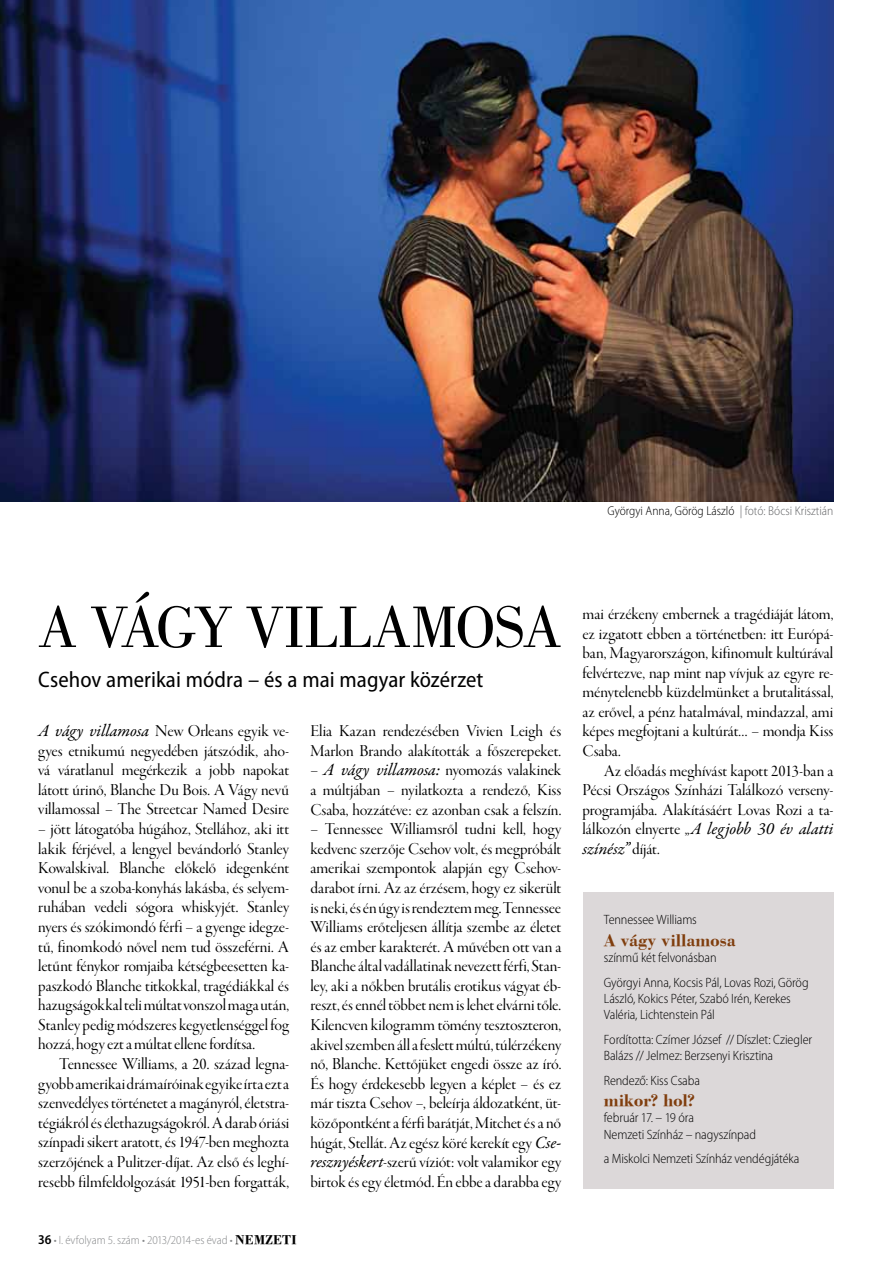
<style>
.page{position:relative;width:893px;height:1263px;background:#fff}
.page>*{position:absolute;margin:0;border:0;box-sizing:border-box;transform-origin:0 0}
.t1{font:61.5px "Bodoni Bk PFL";letter-spacing:-.01em;color:#000}
.t2{font:semi-condensed 22.5px "Myriad Pro";color:#000}
.t3{font:700 18px "Bodoni PFL";letter-spacing:.015em;color:#803e0e}
.t4{font:17.25px/19.6px "Garamond Premr Pro Disp";letter-spacing:-.01em;color:#000;text-align:justify}
.t5{font:italic 17.25px/19.6px "Garamond Premr Pro";letter-spacing:-.01em;color:#000}
.t6{font:300 semi-condensed 13.5px/16.2px "Myriad Pro";letter-spacing:-.01em;color:#000}
.t7{font:300 semi-condensed 12.75px "Myriad Pro";color:#000}
.t8{font:300 semi-condensed 12px "Myriad Pro";letter-spacing:-.005em;color:#86888a}
.s1{color:#636466}
.s2{font-family:"Garamond Premr Pro";font-style:italic}
.s3{font-weight:600;font-size:13.5px;color:#000}
.s4{font-family:"Bodoni PFL";font-weight:700;font-stretch:normal;font-size:13.5px;color:#000}
.s5{font-family:"Garamond Premr Pro Disp";font-style:normal}
</style>
<div class="page">
<div style="left:583px;top:893px;width:250px;height:296px;background:#dcd8d9"></div>
<img style="left:0;top:0;width:833px;height:501px">
<p class="t7" style="left:608px;top:504px;width:227px">Györgyi Anna, Görög László <span class="s1">| fotó: Bócsi Krisztián</span></p>
<h1 class="t1" style="left:38px;top:589px;width:524px">A VÁGY VILLAMOSA</h1>
<h2 class="t2" style="left:38px;top:667px;width:447px">Csehov amerikai módra – és a mai magyar közérzet</h2>
<p class="t4" style="left:38px;top:722px;width:252px"><span class="s2">A vágy villamosa</span> New Orleans egyik ve&shy;gyes etnikumú negyedében játszódik, aho&shy;vá váratlanul megérkezik a jobb napokat látott úrinő, Blanche Du Bois. A Vágy nevű villamossal – The Streetcar Named Desire</p>
<p class="t4" style="left:38px;top:819px;width:253px">– jött látogatóba húgához, Stellához, aki itt lakik férjével, a lengyel bevándorló Stanley Kowalskival. Blanche előkelő idegenként vonul be a szoba-konyhás lakásba, és selyem&shy;ruhában vedeli sógora whiskyjét. Stanley nyers és szókimondó férfi – a gyenge idegze&shy;tű, finomkodó nővel nem tud összeférni. A letűnt fénykor romjaiba kétségbeesetten ka&shy;paszkodó Blanche titkokkal, tragédiákkal és hazugságokkal teli múltat vonszol maga után, Stanley pedig módszeres kegyetlenséggel fog hozzá, hogy ezt a múltat ellene fordítsa.</p>
<p class="t4" style="left:38px;top:1054px;width:252px;text-indent:21px">Tennessee Williams, a 20. század legna&shy;gyobb amerikai drámaíróinak egyike írta ezt a szenvedélyes történetet a magányról, életstra&shy;tégiákról és élethazugságokról. A darab óriási színpadi sikert aratott, és 1947-ben meghozta szerzőjének a Pulitzer-díjat. Az első és leghí&shy;resebb filmfeldolgozását 1951-ben forgatták,</p>
<p class="t4" style="left:310px;top:722px;width:252px">Elia Kazan rendezésében Vivien Leigh és<br>Marlon Brando alakították a főszerepeket.</p>
<p class="t4" style="left:310px;top:761px;width:253px">– <span class="s2">A vágy villamosa:</span> nyomozás valakinek a múltjában – nyilatkozta a rendező, Kiss Csaba, hozzátéve: ez azonban csak a felszín.</p>
<p class="t4" style="left:310px;top:820px;width:253px">– Tennessee Williamsről tudni kell, hogy kedvenc szerzője Csehov volt, és megpróbált amerikai szempontok alapján egy Csehov&shy;darabot írni. Az az érzésem, hogy ez sikerült is neki, és én úgy is rendeztem meg. Tennessee Williams erőteljesen állítja szembe az életet és az ember karakterét. A művében ott van a Blanche által vadállatinak nevezett férfi, Stan&shy;ley, aki a nőkben brutális erotikus vágyat éb&shy;reszt, és ennél többet nem is lehet elvárni tőle.<br>Kilencven kilogramm tömény tesztoszteron, akivel szemben áll a feslett múltú, túlérzékeny nő, Blanche. Kettőjüket engedi össze az író.<br>És hogy érdekesebb legyen a képlet – és ez már tiszta Csehov –, beleírja áldozatként, üt&shy;közőpontként a férfi barátját, Mitchet és a nő húgát, Stellát. Az egész köré kerekít egy <span class="s2">Cse&shy;resznyéskert</span>-szerű víziót: volt valamikor egy birtok és egy életmód. Én ebbe a darabba egy</p>
<p class="t8" style="left:38px;top:1233px;width:260px"><span class="s3">36</span> • I. évfolyam 5. szám • 2013/2014-es évad • <span class="s4">NEMZETI</span></p>
<p class="t4" style="left:583px;top:604px;width:252px">mai érzékeny embernek a tragédiáját látom, ez izgatott ebben a történetben: itt Európá&shy;ban, Magyarországon, kifinomult kultúrával felvértezve, nap mint nap vívjuk az egyre re&shy;ménytelenebb küzdelmünket a brutalitással, az erővel, a pénz hatalmával, mindazzal, ami képes megfojtani a kultúrát… – mondja Kiss Csaba.</p>
<p class="t4" style="left:583px;top:761px;width:252px;text-indent:21px">Az előadás meghívást kapott 2013-ban a Pécsi Országos Színházi Találkozó verseny&shy;programjába. Alakításáért Lovas Rozi a ta-</p>
<p class="t5" style="left:583px;top:820px;width:252px"><span class="s5">lálkozón elnyerte „</span>A legjobb 30 év alatti színész” <span class="s5">díját.</span></p>
<p class="t6" style="left:604px;top:912px;width:95px">Tennessee Williams</p>
<p class="t3" style="left:604px;top:929px;width:133px">A vágy villamosa</p>
<p class="t6" style="left:604px;top:945px;width:206px;line-height:24.8px">színmű két felvonásban<br>Györgyi Anna, Kocsis Pál, Lovas Rozi, Görög</p>
<p class="t6" style="left:604px;top:990px;width:188px">László, Kokics Péter, Szabó Irén, Kerekes<br>Valéria, Lichtenstein Pál</p>
<p class="t6" style="left:604px;top:1031px;width:210px">Fordította: Czímer József // Díszlet: Cziegler<br>Balázs // Jelmez: Berzsenyi Krisztina</p>
<p class="t6" style="left:604px;top:1072px;width:98px">Rendező: Kiss Csaba</p>
<p class="t3" style="left:604px;top:1089px;width:93px">mikor? hol?</p>
<p class="t6" style="left:604px;top:1110px;width:154px">február 17. – 19 óra<br>Nemzeti Színház – nagyszínpad</p>
<p class="t6" style="left:604px;top:1151px;width:197px">a Miskolci Nemzeti Színház vendégjátéka</p>
</div>
